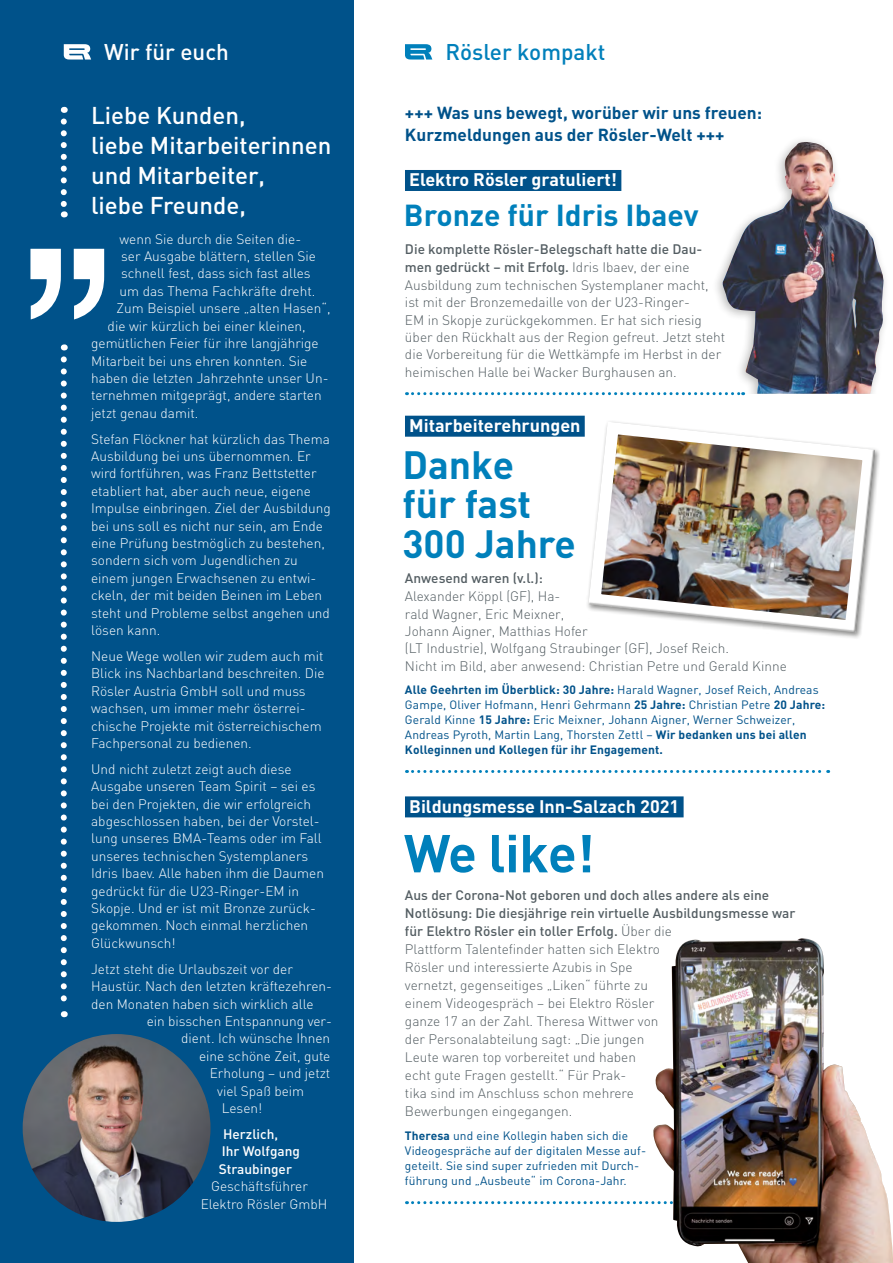
<style>
.page{position:relative;width:893px;height:1263px;background:#fff}
.page>*{position:absolute;margin:0;border:0;box-sizing:border-box;transform-origin:0 0}
.t1{font:700 52.5px "DIN";letter-spacing:-.01em;color:#0080bb}
.t2{font:700 39px/39.5px "DIN";color:#0080bb}
.t3{font:700 30px "DIN";color:#0080bb}
.t4{font:500 24px/30px "DIN";color:#fff}
.t5{font:500 22.5px "DIN";color:#0080bb}
.t6{font:500 22.5px "DIN";color:#fff}
.t7{font:700 18px "DIN";color:#fff}
.t8{font:700 17.25px/22.5px "DIN";color:#00528a}
.t9{font:300 13.65px/17.4px "DIN";color:#fff}
.t10{font:300 13.65px/18px "DIN";color:#535d62}
.t11{font:500 13.65px/17.4px "DIN";color:#fff}
.t12{font:500 13.65px "DIN";color:#535d62}
.t13{font:12px/15px "DIN";letter-spacing:.01em;color:#00528a}
.s1{font-weight:500}
.s2{font-weight:700}
</style>
<div class="page">
<div style="left:0;top:0;width:354px;height:1263px;background:#00528a"></div>
<svg style="left:64px;top:44px;width:27px;height:16px"></svg>
<svg style="left:405px;top:44px;width:27px;height:16px"></svg>
<svg style="left:406px;top:1201px;width:246px;height:3px"></svg>
<svg style="left:61px;top:121px;width:6px;height:96px"></svg>
<svg style="left:61px;top:359px;width:6px;height:658px"></svg>
<img style="left:23px;top:1034px;width:188px;height:188px;border-radius:94px">
<svg style="left:30px;top:249px;width:74px;height:70px"></svg>
<div style="left:405px;top:796px;width:279px;height:21px;background:#00528a"></div>
<div style="left:405px;top:170px;width:216px;height:21px;background:#00528a"></div>
<svg style="left:406px;top:770px;width:423px;height:3px"></svg>
<div style="left:405px;top:416px;width:180px;height:21px;background:#00528a"></div>
<img style="left:722px;top:142px;width:162px;height:252px">
<img style="left:652px;top:938px;width:241px;height:325px">
<svg style="left:406px;top:392px;width:338px;height:3px"></svg>
<img style="left:588px;top:421px;width:289px;height:214px">
<h3 class="t6" style="left:104px;top:37px;width:126px">Wir für euch</h3>
<h3 class="t5" style="left:445px;top:37px;width:162px">Rösler kompakt</h3>
<h3 class="t4" style="left:91px;top:99px;width:242px">Liebe Kunden,<br>liebe Mitarbeiterinnen und Mitarbeiter,<br>liebe Freunde,</h3>
<p class="t9" style="left:120px;top:230px;width:183px">wenn Sie durch die Seiten die-</p>
<p class="t9" style="left:121px;top:247px;width:196px">ser Ausgabe blättern, stellen Sie</p>
<p class="t9" style="left:121px;top:265px;width:191px">schnell fest, dass sich fast alles</p>
<p class="t9" style="left:120px;top:282px;width:197px">um das Thema Fachkräfte dreht.</p>
<p class="t9" style="left:117px;top:300px;width:215px">Zum Beispiel unsere „alten Hasen“,</p>
<p class="t9" style="left:108px;top:317px;width:199px">die wir kürzlich bei einer kleinen,</p>
<p class="t9" style="left:91px;top:334px;width:229px">gemütlichen Feier für ihre langjährige</p>
<p class="t9" style="left:91px;top:352px;width:218px">Mitarbeit bei uns ehren konnten. Sie</p>
<p class="t9" style="left:91px;top:369px;width:239px">haben die letzten Jahrzehnte unser Un-</p>
<p class="t9" style="left:91px;top:386px;width:232px">ternehmen mitgeprägt, andere starten</p>
<p class="t9" style="left:91px;top:404px;width:109px">jetzt genau damit.</p>
<p class="t9" style="left:91px;top:430px;width:241px">Stefan Flöckner hat kürzlich das Thema Ausbildung bei uns übernommen. Er wird fortführen, was Franz Bettstetter etabliert hat, aber auch neue, eigene Impulse einbringen. Ziel der Ausbildung bei uns soll es nicht nur sein, am Ende eine Prüfung bestmöglich zu bestehen, sondern sich vom Jugendlichen zu einem jungen Erwachsenen zu entwi&shy;ckeln, der mit beiden Beinen im Leben steht und Probleme selbst angehen und lösen kann.</p>
<p class="t9" style="left:91px;top:647px;width:235px">Neue Wege wollen wir zudem auch mit Blick ins Nachbarland beschreiten. Die Rösler Austria GmbH soll und muss wachsen, um immer mehr österrei&shy;chische Projekte mit österreichischem Fachpersonal zu bedienen.</p>
<p class="t9" style="left:91px;top:760px;width:234px">Und nicht zuletzt zeigt auch diese Ausgabe unseren Team Spirit – sei es bei den Projekten, die wir erfolgreich abgeschlossen haben, bei der Vorstel&shy;lung unseres BMA-Teams oder im Fall unseres technischen Systemplaners Idris Ibaev. Alle haben ihm die Daumen gedrückt für die U23-Ringer-EM in Skopje. Und er ist mit Bronze zurück&shy;gekommen. Noch einmal herzlichen Glückwunsch!</p>
<p class="t9" style="left:91px;top:960px;width:203px">Jetzt steht die Urlaubszeit vor der</p>
<p class="t9" style="left:91px;top:977px;width:242px">Haustür. Nach den letzten kräftezehren-</p>
<p class="t9" style="left:91px;top:995px;width:224px">den Monaten haben sich wirklich alle</p>
<p class="t9" style="left:147px;top:1012px;width:187px">ein bisschen Entspannung ver-</p>
<p class="t9" style="left:181px;top:1030px;width:151px">dient. Ich wünsche Ihnen</p>
<p class="t9" style="left:199px;top:1047px;width:133px">eine schöne Zeit, gute</p>
<p class="t9" style="left:210px;top:1064px;width:122px">Erholung – und jetzt</p>
<p class="t9" style="left:217px;top:1082px;width:89px">viel Spaß beim</p>
<p class="t9" style="left:222px;top:1099px;width:42px">Lesen!</p>
<p class="t11" style="left:219px;top:1125px;width:83px;text-indent:5px">Herzlich,<br>Ihr Wolfgang<br>Straubinger</p>
<p class="t9" style="left:201px;top:1177px;width:128px;text-indent:10px">Geschäftsführer<br>Elektro Rösler GmbH</p>
<p class="t8" style="left:405px;top:100px;width:359px">+++ Was uns bewegt, worüber wir uns freuen:<br>Kurzmeldungen aus der Rösler-Welt +++</p>
<h3 class="t7" style="left:409px;top:168px;width:210px">Elektro Rösler gratuliert!</h3>
<h3 class="t3" style="left:404px;top:196px;width:296px">Bronze für Idris Ibaev</h3>
<p class="t10" style="left:405px;top:240px;width:322px;line-height:17.5px"><span class="s1">Die komplette Rösler-Belegschaft hatte die Dau&shy;men gedrückt – mit Erfolg.</span> Idris Ibaev, der eine Ausbildung zum technischen Systemplaner macht, ist mit der Bronzemedaille von der U23-Ringer-<br>EM in Skopje zurückgekommen. Er hat sich riesig über den Rückhalt aus der Region gefreut. Jetzt steht die Vorbereitung für die Wettkämpfe im Herbst in der heimischen Halle bei Wacker Burghausen an.</p>
<h3 class="t7" style="left:409px;top:414px;width:173px">Mitarbeiterehrungen</h3>
<h2 class="t2" style="left:402px;top:443px;width:175px">Danke für fast<br>300 Jahre</h2>
<p class="t12" style="left:405px;top:569px;width:139px">Anwesend waren (v.l.):</p>
<p class="t10" style="left:405px;top:587px;width:383px;line-height:17.4px">Alexander Köppl (GF), Ha-<br>rald Wagner, Eric Meixner,<br>Johann Aigner, Matthias Hofer<br>(LT Industrie), Wolfgang Straubinger (GF), Josef Reich.<br>Nicht im Bild, aber anwesend: Christian Petre und Gerald Kinne</p>
<p class="t13" style="left:405px;top:682px;width:422px"><span class="s2">Alle Geehrten im Überblick: 30 Jahre:</span> Harald Wagner, Josef Reich, Andreas Gampe, Oliver Hofmann, Henri Gehrmann <span class="s2">25 Jahre:</span> Christian Petre <span class="s2">20 Jahre:<br></span>Gerald Kinne <span class="s2">15 Jahre:</span> Eric Meixner, Johann Aigner, Werner Schweizer, Andreas Pyroth, Martin Lang, Thorsten Zettl – <span class="s2">Wir bedanken uns bei allen Kolleginnen und Kollegen für ihr Engagement.</span></p>
<h3 class="t7" style="left:409px;top:795px;width:272px">Bildungsmesse Inn-Salzach 2021</h3>
<h1 class="t1" style="left:404px;top:819px;width:192px">We like!</h1>
<p class="t10" style="left:405px;top:886px;width:392px"><span class="s1">Aus der Corona-Not geboren und doch alles andere als eine Notlösung: Die diesjährige rein virtuelle Ausbildungsmesse war für Elektro Rösler ein toller Erfolg.</span> Über die<br>Plattform Talentefinder hatten sich Elektro<br>Rösler und interessierte Azubis in Spe<br>vernetzt, gegenseitiges „Liken“ führte zu<br>einem Videogespräch – bei Elektro Rösler<br>ganze 17 an der Zahl. Theresa Wittwer von<br>der Personalabteilung sagt: „Die jungen<br>Leute waren top vorbereitet und haben<br>echt gute Fragen gestellt.“ Für Prak-<br>tika sind im Anschluss schon mehrere<br>Bewerbungen eingegangen.</p>
<p class="t13" style="left:405px;top:1128px;width:243px"><span class="s2">Theresa</span> und eine Kollegin haben sich die Videogespräche auf der digitalen Messe auf&shy;geteilt. Sie sind super zufrieden mit Durch&shy;führung und „Ausbeute“ im Corona-Jahr.</p>
</div>
